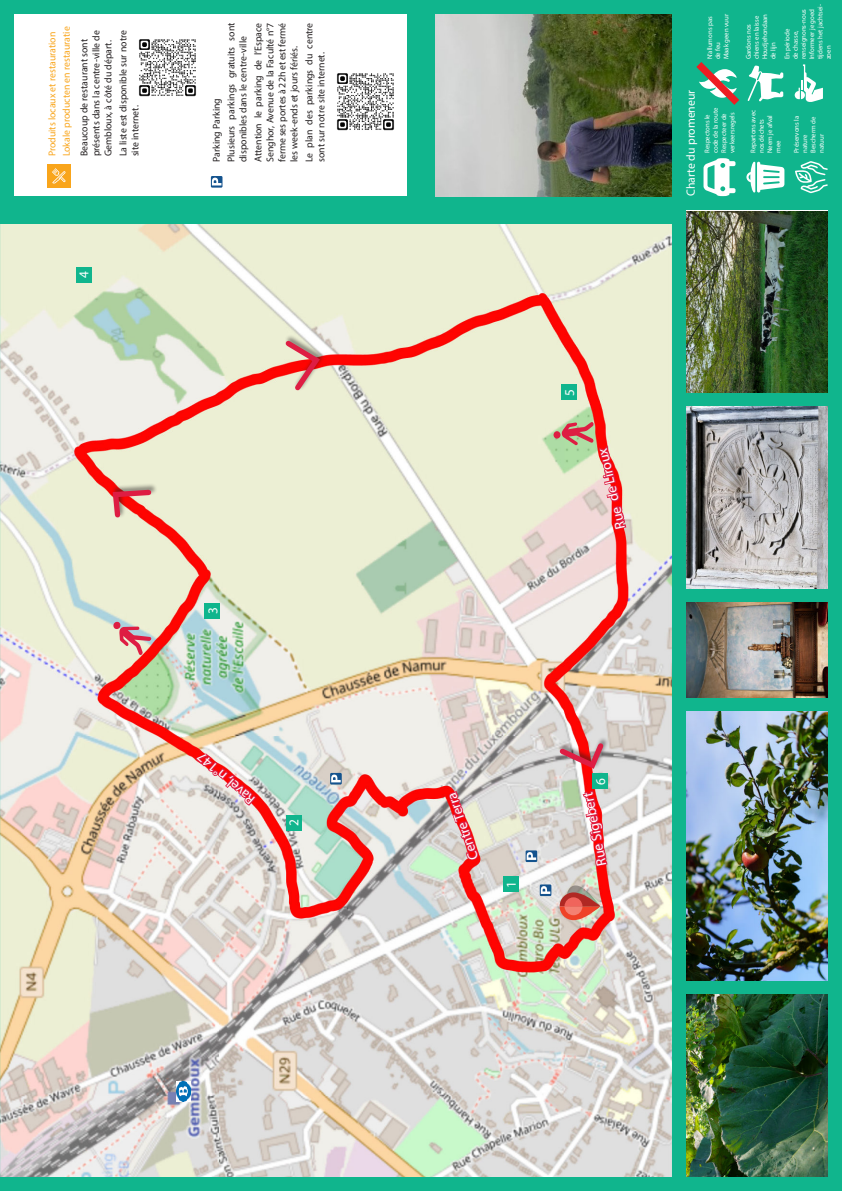
<style>
.page{position:relative;width:842px;height:1191px;background:#10b58d}
.page>*{position:absolute;margin:0;border:0;box-sizing:border-box;transform-origin:0 0}
.t1{font:14px "Myriad Pro";color:#fff}
.t2{font:13.6px "Myriad Pro";color:#fff}
.t3{font:12px "Myriad Pro";color:#fff}
.t4{font:10px/12px "Myriad Pro";color:#231f20}
.t5{font:10px/14.4px "Myriad Pro";color:#f9a51b}
.t6{font:6.9px/8.3px "Myriad Pro";color:#fff}
</style>
<div class="page">
<img style="left:435px;top:14px;width:237px;height:182px">
<img style="left:686px;top:711px;width:142px;height:269px">
<img style="left:686px;top:994px;width:142px;height:182px">
<img style="left:686px;top:406px;width:142px;height:182px">
<img style="left:686px;top:602px;width:142px;height:95px">
<img style="left:687px;top:211px;width:141px;height:181px">
<svg style="left:703px;top:158px;width:32px;height:38px"></svg>
<svg style="left:746px;top:161px;width:38px;height:32px"></svg>
<svg style="left:795px;top:161px;width:33px;height:32px"></svg>
<svg style="left:795px;top:64px;width:28px;height:38px"></svg>
<svg style="left:696px;top:62px;width:87px;height:43px"></svg>
<img style="left:0;top:224px;width:672px;height:952px">
<svg style="left:560px;top:885px;width:40px;height:35px"></svg>
<div style="left:14px;top:14px;width:393px;height:182px;background:#fff"></div>
<div style="left:47px;top:164px;width:23px;height:24px;background:#f9a51b"></div>
<svg style="left:52px;top:168px;width:14px;height:16px"></svg>
<svg style="left:211px;top:176px;width:11px;height:12px"></svg>
<svg style="left:212px;top:178px;width:9px;height:7px"></svg>
<img style="left:138px;top:39px;width:59px;height:58px">
<img style="left:336px;top:73px;width:59px;height:58px">
<div style="left:503px;top:876px;width:16px;height:16px;background:#10b58d"></div>
<div style="left:286px;top:815px;width:16px;height:16px;background:#10b58d"></div>
<div style="left:205px;top:602px;width:15px;height:16px;background:#10b58d"></div>
<div style="left:561px;top:384px;width:16px;height:16px;background:#10b58d"></div>
<div style="left:592px;top:773px;width:16px;height:16px;background:#10b58d"></div>
<div style="left:76px;top:267px;width:15px;height:16px;background:#10b58d"></div>
<img style="left:177px;top:1081px;width:13px;height:20px">
<div style="left:526px;top:850px;width:11px;height:12px;background:#14538e"></div>
<svg style="left:527px;top:852px;width:9px;height:8px"></svg>
<div style="left:540px;top:884px;width:11px;height:12px;background:#14538e"></div>
<svg style="left:541px;top:886px;width:9px;height:8px"></svg>
<svg style="left:330px;top:773px;width:12px;height:11px"></svg>
<svg style="left:331px;top:774px;width:10px;height:8px"></svg>
<div style="left:558px;top:736px;width:51px;height:33px;background:#231f20;opacity:.5"></div>
<svg style="left:555px;top:739px;width:52px;height:33px"></svg>
<div style="left:284px;top:334px;width:42px;height:57px;background:#231f20;opacity:.5"></div>
<svg style="left:281px;top:336px;width:43px;height:59px"></svg>
<div style="left:111px;top:483px;width:46px;height:35px;background:#231f20;opacity:.5"></div>
<svg style="left:110px;top:487px;width:44px;height:33px"></svg>
<svg style="left:113px;top:621px;width:39px;height:35px"></svg>
<div style="left:553px;top:431px;width:7px;height:7px;background:#de1d43;border-radius:50%"></div>
<svg style="left:562px;top:420px;width:33px;height:25px"></svg>
<p class="t5" style="left:45px;top:156px;width:131px;rotate:-90deg">Produits locaux et restauration<br>Lokale producten en restauratie</p>
<p class="t4" style="left:79px;top:156px;width:128px;rotate:-90deg">Beaucoup de restaurant sont présents dans la centre-ville de<br>Gembloux, à côté du départ.</p>
<p class="t4" style="left:117px;top:156px;width:128px;rotate:-90deg">La liste est disponible sur notre site internet.</p>
<p class="t4" style="left:209px;top:162px;width:141px;line-height:14.8px;rotate:-90deg">Parking Parking<br>Plusieurs parkings gratuits sont</p>
<p class="t4" style="left:236px;top:162px;width:141px;line-height:14.8px;rotate:-90deg">disponibles dans le centre-ville<br>Attention le parking de l’Espace</p>
<p class="t4" style="left:264px;top:162px;width:141px;text-align:justify;rotate:-90deg">Senghor, Avenue de la Faculté n°7 ferme ses portes à 22h et est fermé les week-ends et jours fériés.</p>
<p class="t4" style="left:303px;top:162px;width:141px;rotate:-90deg">Le plan des parkings du centre sont sur notre site internet.</p>
<h2 class="t2" style="left:77px;top:278px;width:8px;rotate:-90deg">4</h2>
<h2 class="t2" style="left:206px;top:614px;width:8px;rotate:-90deg">3</h2>
<h1 class="t1" style="left:248px;top:807px;width:72px;rotate:-139deg">Ravel, n°147</h1>
<h2 class="t2" style="left:287px;top:826px;width:8px;rotate:-90deg">2</h2>
<p class="t6" style="left:706px;top:59px;width:47px;rotate:-90deg">N’allumons pas de feu<br>Maak geen vuur</p>
<p class="t6" style="left:744px;top:59px;width:47px;rotate:-90deg">Gardons nos chiens en laisse<br>Houd je hond aan de lijn</p>
<p class="t6" style="left:783px;top:59px;width:57px;rotate:-90deg">En période<br>de chasse, renseignons-nous<br>Informeer je goed tijdens het jachtsei&shy;zoen</p>
<p class="t3" style="left:685px;top:196px;width:108px;rotate:-90deg">Charte du promeneur</p>
<p class="t6" style="left:703px;top:153px;width:47px;rotate:-90deg">Respectons le code de la route<br>Respecteer de verkeersregels</p>
<p class="t6" style="left:749px;top:153px;width:45px;rotate:-90deg">Repartons avec nos déchets<br>Neem je afval mee</p>
<p class="t6" style="left:793px;top:153px;width:39px;rotate:-90deg">Préservons la nature<br>Bescherm de natuur</p>
<h2 class="t2" style="left:563px;top:396px;width:8px;rotate:-90deg">5</h2>
<h1 class="t1" style="left:614px;top:530px;width:84px;rotate:-103deg">Rue de Liroux</h1>
<h1 class="t1" style="left:467px;top:861px;width:72px;rotate:-109deg">Centre Terra</h1>
<h2 class="t2" style="left:504px;top:888px;width:8px;rotate:-90deg">1</h2>
<h2 class="t2" style="left:594px;top:784px;width:8px;rotate:-90deg">6</h2>
<h1 class="t1" style="left:595px;top:867px;width:76px;rotate:-101deg">Rue Sigebert</h1>
</div>
